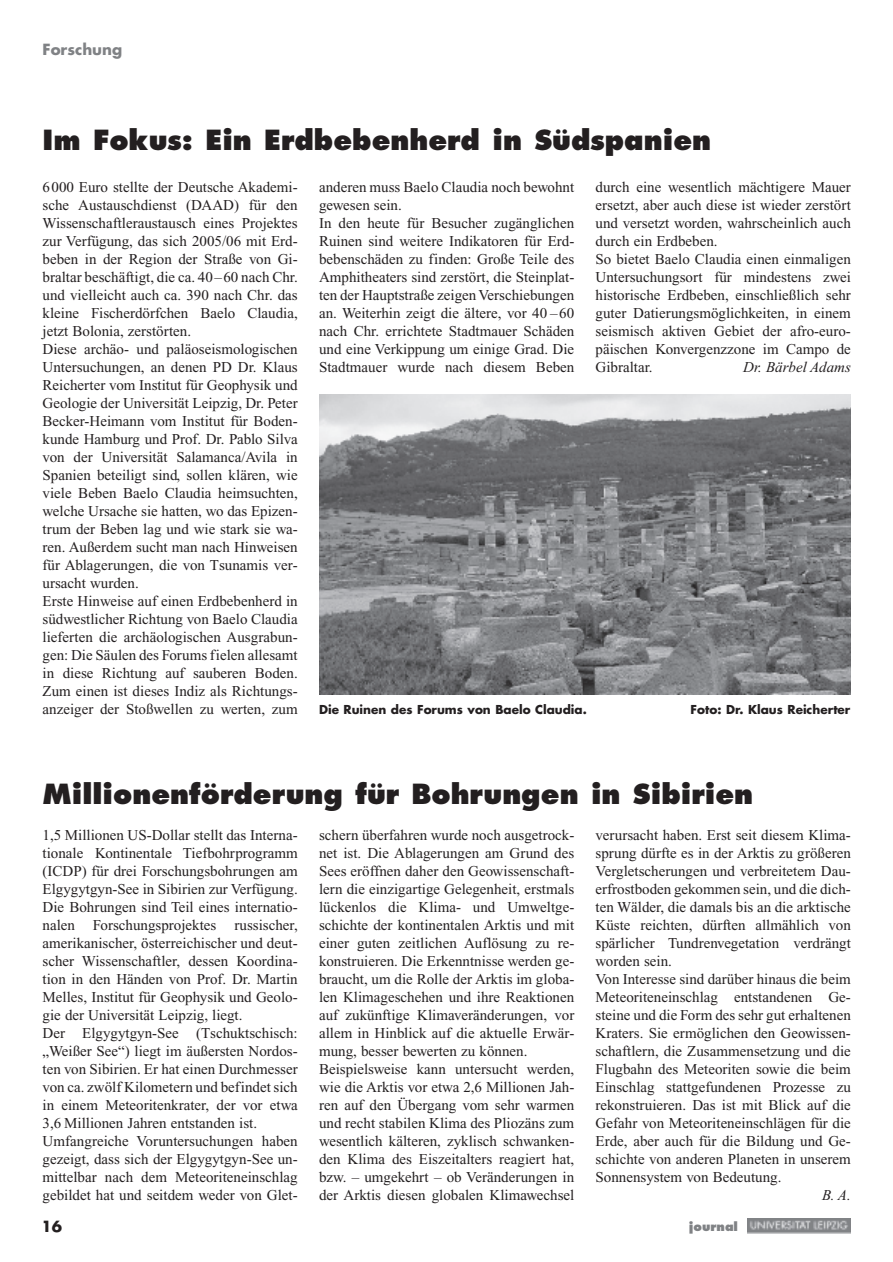
<style>
.page{position:relative;width:893px;height:1262px;background:#fff}
.page>*{position:absolute;margin:0;border:0;box-sizing:border-box;transform-origin:0 0}
.t1{font:800 27px "Futura";color:#231f20}
.t2{font:15px/18px "Times New Roman";color:#231f20}
.t3{font:italic 15px "Times New Roman";color:#231f20}
.t4{font:700 15px "Futura";color:#808285}
.t5{font:700 15px "Futura";color:#231f20}
.t6{font:700 12px "Futura";color:#231f20}
.t7{font:800 12px "Futura";color:#808285}
</style>
<div class="page">
<div style="left:747px;top:1218px;width:103px;height:16px;background:#c7c8ca"></div>
<img style="left:747px;top:1218px;width:103px;height:15px">
<img style="left:319px;top:394px;width:531px;height:300px">
<p class="t4" style="left:43px;top:43px;width:81px">Forschung</p>
<h1 class="t1" style="left:43px;top:128px;width:670px">Im Fokus: Ein Erdbebenherd in Südspanien</h1>
<p class="t2" style="left:43px;top:179px;width:257px">6000 Euro stellte der Deutsche Akademi&shy;sche Austauschdienst (DAAD) für den Wissenschaftleraustausch eines Projektes zur Verfügung, das sich 2005/06 mit Erd&shy;beben in der Region der Straße von Gi&shy;braltar beschäftigt, die ca. 40–60 nach Chr. und vielleicht auch ca. 390 nach Chr. das kleine Fischerdörfchen Baelo Claudia, jetzt Bolonia, zerstörten.<br>Diese archäo- und paläoseismologischen Untersuchungen, an denen PD Dr. Klaus Reicherter vom Institut für Geophysik und Geologie der Universität Leipzig, Dr. Peter Becker-Heimann vom Institut für Boden&shy;kunde Hamburg und Prof. Dr. Pablo Silva von der Universität Salamanca/Avila in Spanien beteiligt sind, sollen klären, wie viele Beben Baelo Claudia heimsuchten, welche Ursache sie hatten, wo das Epizen&shy;trum der Beben lag und wie stark sie wa&shy;ren. Außerdem sucht man nach Hinweisen für Ablagerungen, die von Tsunamis ver&shy;ursacht wurden.<br>Erste Hinweise auf einen Erdbebenherd in südwestlicher Richtung von Baelo Claudia lieferten die archäologischen Ausgrabun&shy;gen: Die Säulen des Forums fielen allesamt in diese Richtung auf sauberen Boden.<br>Zum einen ist dieses Indiz als Richtungs&shy;anzeiger der Stoßwellen zu werten, zum</p>
<p class="t2" style="left:319px;top:179px;width:257px">anderen muss Baelo Claudia noch bewohnt gewesen sein.<br>In den heute für Besucher zugänglichen Ruinen sind weitere Indikatoren für Erd&shy;bebenschäden zu finden: Große Teile des Amphitheaters sind zerstört, die Steinplat&shy;ten der Hauptstraße zeigen Verschiebungen an. Weiterhin zeigt die ältere, vor 40 –60 nach Chr. errichtete Stadtmauer Schäden und eine Verkippung um einige Grad. Die Stadtmauer wurde nach diesem Beben</p>
<p class="t2" style="left:595px;top:179px;width:257px">durch eine wesentlich mächtigere Mauer ersetzt, aber auch diese ist wieder zerstört und versetzt worden, wahrscheinlich auch durch ein Erdbeben.<br>So bietet Baelo Claudia einen einmaligen Untersuchungsort für mindestens zwei historische Erdbeben, einschließlich sehr guter Datierungsmöglichkeiten, in einem seismisch aktiven Gebiet der afro-euro&shy;päischen Konvergenzzone im Campo de Gibraltar.</p>
<p class="t3" style="left:743px;top:362px;width:109px">Dr. Bärbel Adams</p>
<p class="t6" style="left:319px;top:704px;width:269px">Die Ruinen des Forums von Baelo Claudia.</p>
<p class="t6" style="left:690px;top:704px;width:161px">Foto: Dr. Klaus Reicherter</p>
<h1 class="t1" style="left:43px;top:782px;width:712px">Millionenförderung für Bohrungen in Sibirien</h1>
<p class="t2" style="left:43px;top:827px;width:257px">1,5 Millionen US-Dollar stellt das Interna&shy;tionale Kontinentale Tiefbohrprogramm (ICDP) für drei Forschungsbohrungen am Elgygytgyn-See in Sibirien zur Verfügung.<br>Die Bohrungen sind Teil eines internatio&shy;nalen Forschungsprojektes russischer, amerikanischer, österreichischer und deut&shy;scher Wissenschaftler, dessen Koordina&shy;tion in den Händen von Prof. Dr. Martin Melles, Institut für Geophysik und Geolo&shy;gie der Universität Leipzig, liegt.<br>Der Elgygytgyn-See (Tschuktschisch: „Weißer See“) liegt im äußersten Nordos&shy;ten von Sibirien. Er hat einen Durchmesser von ca. zwölf Kilometern und befindet sich in einem Meteoritenkrater, der vor etwa 3,6 Millionen Jahren entstanden ist.<br>Umfangreiche Voruntersuchungen haben gezeigt, dass sich der Elgygytgyn-See un&shy;mittelbar nach dem Meteoriteneinschlag gebildet hat und seitdem weder von Glet-</p>
<p class="t2" style="left:319px;top:827px;width:257px">schern überfahren wurde noch ausgetrock&shy;net ist. Die Ablagerungen am Grund des Sees eröffnen daher den Geowissenschaft&shy;lern die einzigartige Gelegenheit, erstmals lückenlos die Klima- und Umweltge&shy;schichte der kontinentalen Arktis und mit einer guten zeitlichen Auflösung zu re&shy;konstruieren. Die Erkenntnisse werden ge&shy;braucht, um die Rolle der Arktis im globa&shy;len Klimageschehen und ihre Reaktionen auf zukünftige Klimaveränderungen, vor allem in Hinblick auf die aktuelle Erwär&shy;mung, besser bewerten zu können.<br>Beispielsweise kann untersucht werden, wie die Arktis vor etwa 2,6 Millionen Jah&shy;ren auf den Übergang vom sehr warmen und recht stabilen Klima des Pliozäns zum wesentlich kälteren, zyklisch schwanken&shy;den Klima des Eiszeitalters reagiert hat, bzw. – umgekehrt – ob Veränderungen in der Arktis diesen globalen Klimawechsel</p>
<p class="t2" style="left:595px;top:827px;width:257px">verursacht haben. Erst seit diesem Klima&shy;sprung dürfte es in der Arktis zu größeren Vergletscherungen und verbreitetem Dau&shy;erfrostboden gekommen sein, und die dich&shy;ten Wälder, die damals bis an die arktische Küste reichten, dürften allmählich von spärlicher Tundrenvegetation verdrängt worden sein.<br>Von Interesse sind darüber hinaus die beim Meteoriteneinschlag entstandenen Ge&shy;steine und die Form des sehr gut erhaltenen Kraters. Sie ermöglichen den Geowissen&shy;schaftlern, die Zusammensetzung und die Flugbahn des Meteoriten sowie die beim Einschlag stattgefundenen Prozesse zu rekonstruieren. Das ist mit Blick auf die Gefahr von Meteoriteneinschlägen für die Erde, aber auch für die Bildung und Ge&shy;schichte von anderen Planeten in unserem Sonnensystem von Bedeutung.</p>
<p class="t3" style="left:822px;top:1190px;width:30px">B. A.</p>
<p class="t5" style="left:42px;top:1219px;width:22px">16</p>
<p class="t7" style="left:689px;top:1220px;width:51px">journal</p>
</div>
